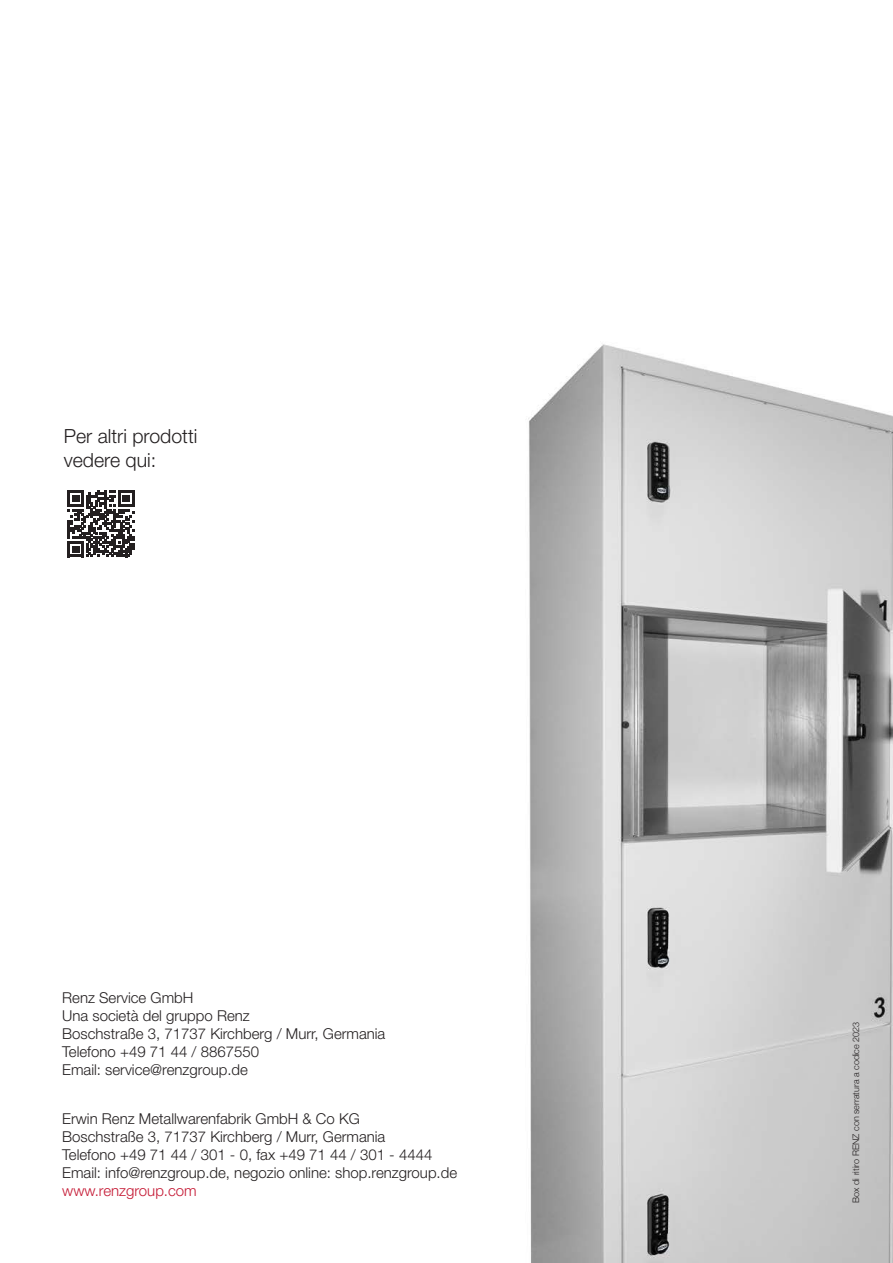
<style>
.page{position:relative;width:893px;height:1263px;background:#fff}
.page>*{position:absolute;margin:0;border:0;box-sizing:border-box;transform-origin:0 0}
.t1{font:300 19.5px/23.4px "Helvetica Neue LT Pro";color:#231f20}
.t2{font:300 15px/18px "Helvetica Neue LT Pro";color:#231f20}
.t3{font:300 15px "Helvetica Neue LT Pro";color:#c51a35}
.t4{font:300 9px "Helvetica Neue";color:#231f20}
</style>
<div class="page">
<img style="left:528px;top:344px;width:365px;height:919px">
<svg style="left:68px;top:490px;width:66px;height:67px"></svg>
<h1 class="t1" style="left:64px;top:424px;width:135px">Per altri prodotti vedere qui:</h1>
<p class="t2" style="left:62px;top:988px;width:325px">Renz Service GmbH<br>Una società del gruppo Renz<br>Boschstraße 3, 71737 Kirchberg / Murr, Germania<br>Telefono +49 71 44 / 8867550<br>Email: service@renzgroup.de</p>
<p class="t2" style="left:62px;top:1110px;width:396px">Erwin Renz Metallwarenfabrik GmbH &amp; Co KG<br>Boschstraße 3, 71737 Kirchberg / Murr, Germania<br>Telefono +49 71 44 / 301 - 0, fax +49 71 44 / 301 - 4444<br>Email: info@renzgroup.de, negozio online: shop.renzgroup.de</p>
<p class="t3" style="left:62px;top:1182px;width:136px">www.renzgroup.com</p>
<p class="t4" style="left:849px;top:1202px;width:182px;rotate:-90deg">Box di ritiro RENZ con serratura a codice 2023</p>
</div>
